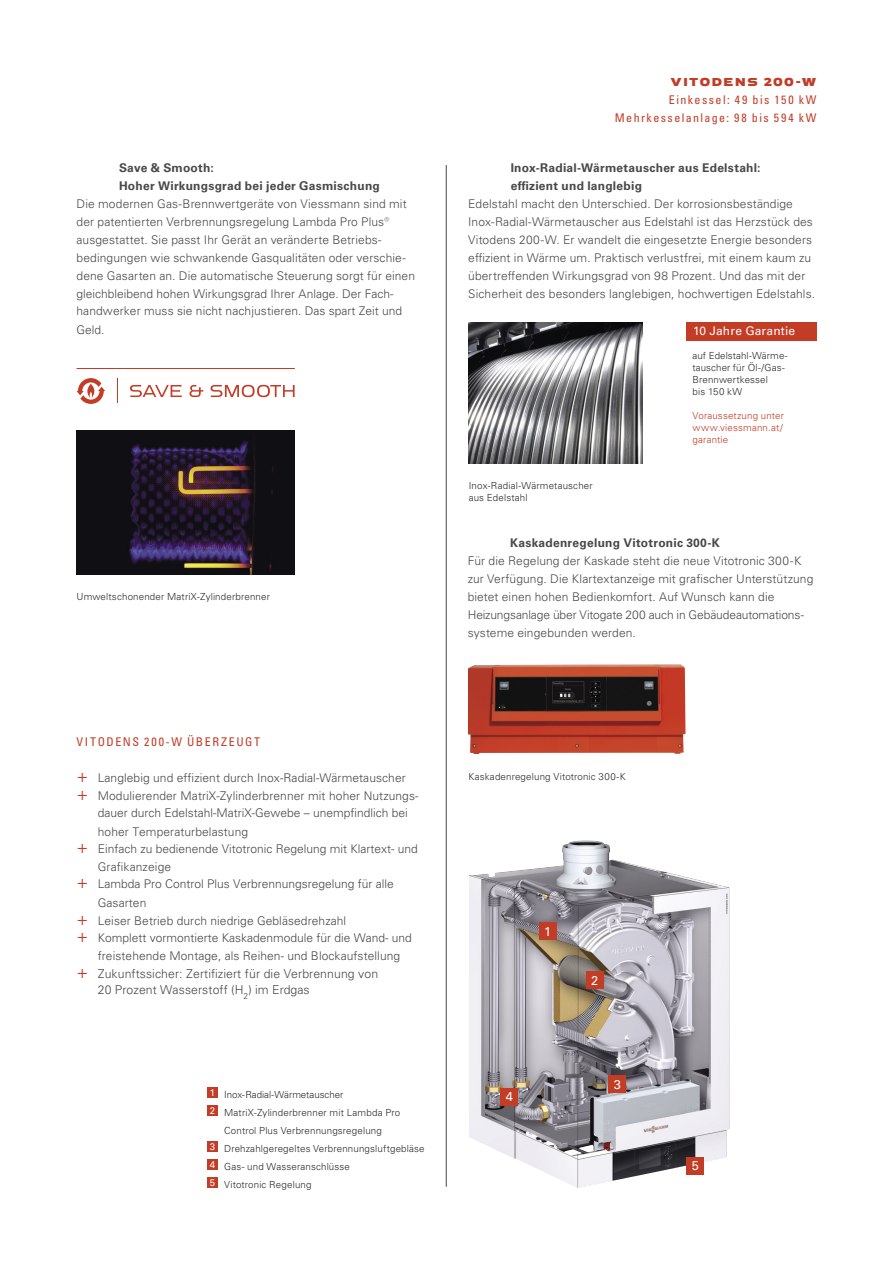
<style>
.page{position:relative;width:893px;height:1263px;background:#fff}
.page>*{position:absolute;margin:0;border:0;box-sizing:border-box;transform-origin:0 0}
.t1{font:12.75px "Univers LTCYR 55 Roman";color:#fff}
.t2{font:300 12.3px/16px "Univers LTCYR 45";letter-spacing:.005em;color:#484848}
.t3{font:300 12px/18px "Univers LTCYR 45";letter-spacing:.005em;color:#484848}
.t4{font:700 12px/18px "Univers LTCYR 65";letter-spacing:.02em;color:#484848}
.t5{font:condensed 12px/18px "Univers LTCYR 57";letter-spacing:.125em;color:#c33c26;text-align:right}
.t6{font:12px "Univers LTCYR 55 Roman";letter-spacing:.01em;color:#fff}
.t7{font:700 12px "Viessmann";letter-spacing:.1em;color:#c33c26}
.t8{font:300 9.75px/12px "Univers LTCYR 45";letter-spacing:.015em;color:#292929}
.t9{font:300 9.75px/12px "Univers LTCYR 45";letter-spacing:.015em;color:#c33c26}
.t10{font:300 9.75px "Univers LTCYR 45";letter-spacing:-.005em;color:#292929}
.s1{font-size:18px;color:#c33c26}
</style>
<div class="page">
<img style="left:469px;top:840px;width:260px;height:348px">
<img style="left:468px;top:664px;width:217px;height:90px">
<img style="left:77px;top:431px;width:217px;height:144px">
<img style="left:469px;top:323px;width:174px;height:140px">
<div style="left:539px;top:923px;width:17px;height:17px;background:#c33c26"></div>
<div style="left:586px;top:972px;width:17px;height:17px;background:#c33c26"></div>
<div style="left:609px;top:1076px;width:17px;height:17px;background:#c33c26"></div>
<div style="left:501px;top:1088px;width:17px;height:17px;background:#c33c26"></div>
<div style="left:686px;top:323px;width:131px;height:18px;background:#c33c26"></div>
<div style="left:687px;top:1157px;width:17px;height:17px;background:#c33c26"></div>
<div style="left:207px;top:1087px;width:11px;height:11px;background:#c33c26"></div>
<div style="left:207px;top:1105px;width:11px;height:11px;background:#c33c26"></div>
<div style="left:207px;top:1141px;width:11px;height:11px;background:#c33c26"></div>
<div style="left:207px;top:1159px;width:11px;height:11px;background:#c33c26"></div>
<div style="left:207px;top:1177px;width:11px;height:11px;background:#c33c26"></div>
<hr style="left:446px;top:165px;width:1px;height:1022px;background:#484848">
<svg style="left:117px;top:379px;width:1px;height:24px"></svg>
<svg style="left:130px;top:385px;width:52px;height:12px"></svg>
<svg style="left:190px;top:385px;width:13px;height:12px"></svg>
<svg style="left:211px;top:385px;width:84px;height:12px"></svg>
<svg style="left:77px;top:378px;width:28px;height:26px"></svg>
<hr style="left:77px;top:368px;width:218px;height:1px;background:#c33c26">
<p class="t4" style="left:119px;top:159px;width:262px">Save &amp; Smooth:<br>Hoher Wirkungsgrad bei jeder Gasmischung</p>
<p class="t3" style="left:77px;top:195px;width:340px">Die modernen Gas-Brennwertgeräte von Viessmann sind mit der patentierten Verbrennungsregelung Lambda Pro Plus® ausgestattet. Sie passt Ihr Gerät an veränderte Betriebs&shy;bedingungen wie schwankende Gasqualitäten oder verschie&shy;dene Gasarten an. Die automatische Steuerung sorgt für einen gleichbleibend hohen Wirkungsgrad Ihrer Anlage. Der Fach&shy;handwerker muss sie nicht nachjustieren. Das spart Zeit und</p>
<p class="t3" style="left:77px;top:321px;width:30px">Geld.</p>
<p class="t8" style="left:77px;top:590px;width:195px">Umweltschonender MatriX-Zylinderbrenner</p>
<p class="t5" style="left:77px;top:733px;width:185px">VITODENS 200-W ÜBERZEUGT</p>
<p class="t3" style="left:77px;top:769px;width:331px"><span class="s1">+</span> Langlebig und effizient durch Inox-Radial-Wärmetauscher</p>
<p class="t3" style="left:77px;top:787px;width:343px"><span class="s1">+</span> Modulierender MatriX-Zylinderbrenner mit hoher Nutzungs-</p>
<p class="t3" style="left:98px;top:804px;width:311px">dauer durch Edelstahl-MatriX-Gewebe – unempfindlich bei</p>
<p class="t3" style="left:98px;top:823px;width:152px">hoher Temperaturbelastung</p>
<p class="t3" style="left:77px;top:840px;width:343px"><span class="s1">+</span> Einfach zu bedienende Vitotronic Regelung mit Klartext- und</p>
<p class="t3" style="left:98px;top:858px;width:75px">Grafikanzeige</p>
<p class="t3" style="left:77px;top:875px;width:319px"><span class="s1">+</span> Lambda Pro Control Plus Verbrennungsregelung für alle</p>
<p class="t3" style="left:98px;top:893px;width:50px">Gasarten</p>
<p class="t3" style="left:77px;top:911px;width:271px"><span class="s1">+</span> Leiser Betrieb durch niedrige Gebläsedrehzahl</p>
<p class="t3" style="left:77px;top:928px;width:337px"><span class="s1">+</span> Komplett vormontierte Kaskadenmodule für die Wand- und</p>
<p class="t3" style="left:98px;top:946px;width:304px">freistehende Montage, als Reihen- und Blockaufstellung</p>
<p class="t2" style="left:98px;top:966px;width:282px;text-indent:-21px"><span class="s1">+</span> Zukunftssicher: Zertifiziert für die Verbrennung von<br>20 Prozent Wasserstoff (H<sub>2</sub>) im Erdgas</p>
<p class="t10" style="left:210px;top:1088px;width:135px"><sup>1</sup> Inox-Radial-Wärmetauscher</p>
<p class="t8" style="left:210px;top:1106px;width:192px"><sup>2</sup> MatriX-Zylinderbrenner mit Lambda Pro</p>
<p class="t8" style="left:224px;top:1124px;width:159px">Control Plus Verbrennungsregelung</p>
<p class="t8" style="left:210px;top:1142px;width:216px"><sup>3</sup> Drehzahlgeregeltes Verbrennungsluftgebläse</p>
<p class="t8" style="left:210px;top:1160px;width:142px"><sup>4</sup> Gas- und Wasseranschlüsse</p>
<p class="t8" style="left:210px;top:1178px;width:103px"><sup>5</sup> Vitotronic Regelung</p>
<p class="t7" style="left:670px;top:73px;width:147px">VITODENS 200-W</p>
<p class="t5" style="left:615px;top:90px;width:203px">Einkessel: 49 bis 150 kW<br>Mehrkesselanlage: 98 bis 594 kW</p>
<p class="t4" style="left:511px;top:159px;width:251px">Inox-Radial-Wärmetauscher aus Edelstahl: effizient und langlebig</p>
<p class="t3" style="left:468px;top:195px;width:348px">Edelstahl macht den Unterschied. Der korrosionsbeständige Inox-Radial-Wärmetauscher aus Edelstahl ist das Herzstück des Vitodens 200-W. Er wandelt die eingesetzte Energie besonders effizient in Wärme um. Praktisch verlustfrei, mit einem kaum zu übertreffenden Wirkungsgrad von 98 Prozent. Und das mit der Sicherheit des besonders langlebigen, hochwertigen Edelstahls.</p>
<p class="t6" style="left:693px;top:323px;width:104px">10 Jahre Garantie</p>
<p class="t8" style="left:469px;top:479px;width:125px">Inox-Radial-Wärmetauscher aus Edelstahl</p>
<p class="t8" style="left:693px;top:349px;width:96px">auf Edelstahl-Wärme&shy;tauscher für Öl-/Gas-<br>Brennwertkessel<br>bis 150 kW</p>
<p class="t9" style="left:693px;top:409px;width:93px">Voraussetzung unter www.viessmann.at/ garantie</p>
<p class="t4" style="left:510px;top:533px;width:211px">Kaskadenregelung Vitotronic 300-K</p>
<p class="t3" style="left:468px;top:552px;width:347px">Für die Regelung der Kaskade steht die neue Vitotronic 300-K zur Verfügung. Die Klartextanzeige mit grafischer Unterstützung bietet einen hohen Bedienkomfort. Auf Wunsch kann die Heizungsanlage über Vitogate 200 auch in Gebäudeautomations&shy;systeme eingebunden werden.</p>
<p class="t8" style="left:469px;top:770px;width:159px">Kaskadenregelung Vitotronic 300-K</p>
<p class="t1" style="left:544px;top:922px;width:9px">1</p>
<p class="t1" style="left:506px;top:1088px;width:9px">4</p>
<p class="t1" style="left:591px;top:971px;width:9px">2</p>
<p class="t1" style="left:614px;top:1076px;width:9px">3</p>
<p class="t1" style="left:692px;top:1157px;width:9px">5</p>
</div>
